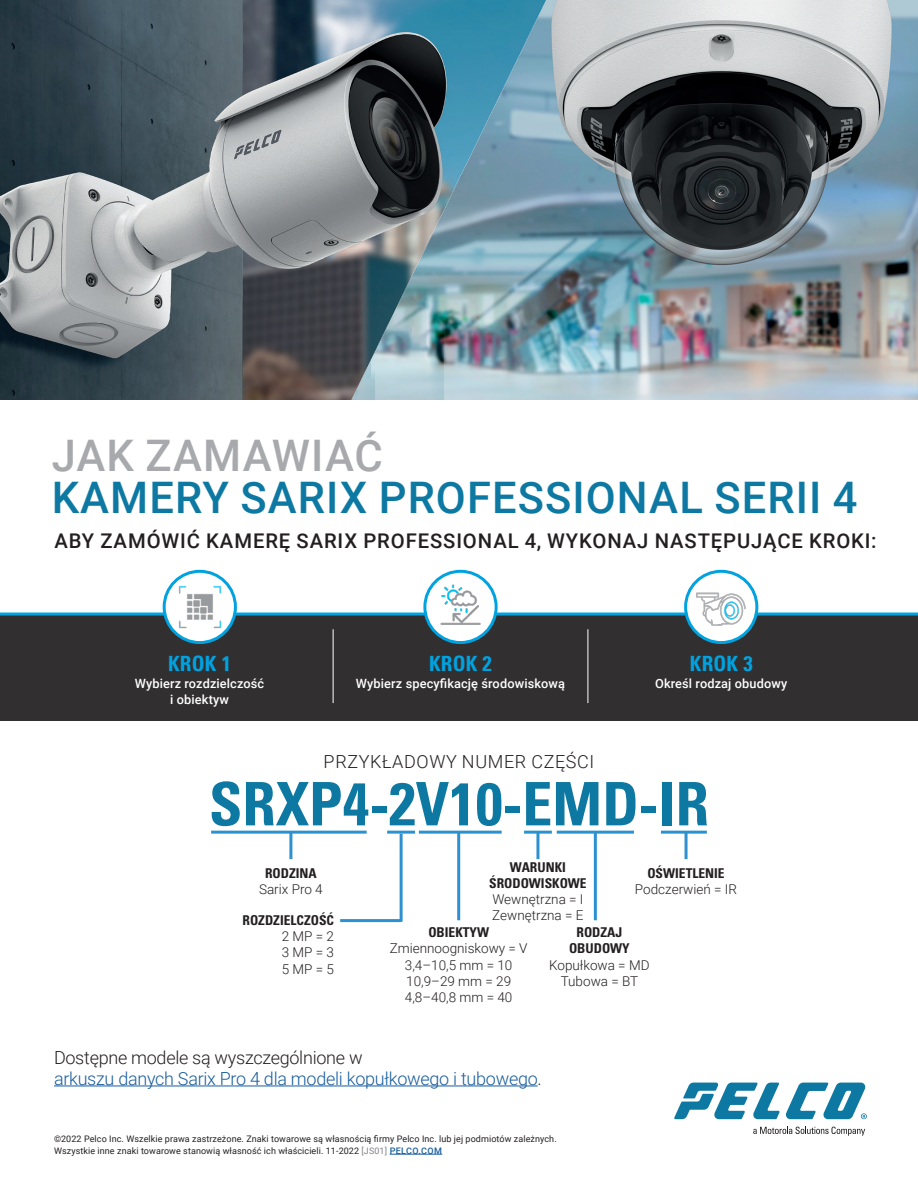
<style>
.page{position:relative;width:918px;height:1188px;background:#fff}
.page>*{position:absolute;margin:0;border:0;box-sizing:border-box;transform-origin:0 0}
.t1{font:700 condensed 60px "Univers LT Pro";color:#0d79a2}
.t2{font:500 43.5px "Roboto";letter-spacing:.025em;color:#0d79a2}
.t3{font:500 43.5px "Roboto";letter-spacing:.025em;color:#a8a9ad}
.CONTENT_HEADER_SML{font:700 condensed 21px "Univers LT Pro";letter-spacing:.01em;color:#00a2df}
.t4{font:500 20.25px "Roboto";letter-spacing:.045em;color:#231f20}
.t5{font:300 18px/20.9px "Roboto";letter-spacing:-.015em;color:#175d9e}
.t6{font:300 18px "Roboto";letter-spacing:.035em;color:#231f20}
.t7{font:300 13.5px/16.2px "Roboto";color:#231f20;text-align:center}
.t8{font:700 condensed 13.5px/16.2px "Univers LT Pro";color:#231f20;text-align:center}
.COPY{font:500 12.75px/16.5px "Roboto";letter-spacing:.01em;color:#fff;text-align:center}
.t9{font:9px/12px "Roboto";letter-spacing:.01em;color:#231f20}
.s1{font-family:"Univers LT Pro";font-weight:700;font-stretch:condensed}
.s2{color:#231f20}
.s3{color:#808285}
.s4{font-weight:500;color:#175d9e}
</style>
<div class="page">
<img style="left:0;top:0;width:918px;height:400px">
<hr style="left:390px;top:1154px;width:52px;height:1px;background:#175d9e">
<hr style="left:54px;top:1086px;width:484px;height:1px;background:#175d9e">
<svg style="left:753px;top:1127px;width:112px;height:9px"></svg>
<svg style="left:674px;top:1083px;width:193px;height:36px"></svg>
<div style="left:0;top:614px;width:918px;height:106px;background:#312f30"></div>
<hr style="left:0;top:613px;width:918px;height:3px;background:#00a2df">
<svg style="left:164px;top:571px;width:71px;height:72px"></svg>
<div style="left:163px;top:570px;width:74px;height:74px;border:3px solid #00a2df;border-radius:50%"></div>
<svg style="left:686px;top:571px;width:71px;height:72px"></svg>
<div style="left:684px;top:570px;width:74px;height:74px;border:3px solid #00a2df;border-radius:50%"></div>
<hr style="left:333px;top:629px;width:1px;height:74px;background:#fff">
<hr style="left:588px;top:629px;width:1px;height:74px;background:#fff">
<img style="left:688px;top:579px;width:66px;height:65px">
<img style="left:420px;top:569px;width:80px;height:75px">
<img style="left:168px;top:575px;width:63px;height:63px">
<hr style="left:211px;top:831px;width:156px;height:3px;background:#2a92d0">
<hr style="left:387px;top:831px;width:28px;height:3px;background:#2a92d0">
<hr style="left:524px;top:831px;width:28px;height:3px;background:#2a92d0">
<hr style="left:557px;top:831px;width:77px;height:3px;background:#2a92d0">
<hr style="left:661px;top:831px;width:46px;height:3px;background:#2a92d0">
<hr style="left:289px;top:832px;width:3px;height:27px;background:#2d91cf">
<hr style="left:400px;top:834px;width:3px;height:88px;background:#2d91cf">
<hr style="left:419px;top:831px;width:83px;height:3px;background:#2a92d0">
<hr style="left:457px;top:832px;width:3px;height:88px;background:#2d91cf">
<hr style="left:536px;top:832px;width:3px;height:27px;background:#2d91cf">
<hr style="left:594px;top:832px;width:3px;height:88px;background:#2d91cf">
<hr style="left:685px;top:832px;width:3px;height:27px;background:#2d91cf">
<hr style="left:340px;top:919px;width:61px;height:3px;background:#2a92d0">
<p class="t3" style="left:52px;top:425px;width:333px">JAK ZAMAWIAĆ</p>
<p class="t2" style="left:52px;top:467px;width:807px">KAMERY SARIX PROFESSIONAL SERII 4</p>
<p class="t4" style="left:54px;top:526px;width:824px">ABY ZAMÓWIĆ KAMERĘ SARIX PROFESSIONAL 4, WYKONAJ NASTĘPUJĄCE KROKI:</p>
<p class="CONTENT_HEADER_SML" style="left:168px;top:651px;width:64px">KROK 1</p>
<p class="COPY" style="left:135px;top:675px;width:131px">Wybierz rozdzielczość i obiektyw</p>
<p class="CONTENT_HEADER_SML" style="left:429px;top:651px;width:64px">KROK 2</p>
<p class="COPY" style="left:356px;top:675px;width:211px">Wybierz specyfikację środowiskową</p>
<p class="CONTENT_HEADER_SML" style="left:690px;top:651px;width:64px">KROK 3</p>
<p class="COPY" style="left:655px;top:675px;width:134px">Określ rodzaj obudowy</p>
<p class="t6" style="left:324px;top:749px;width:272px">PRZYKŁADOWY NUMER CZĘŚCI</p>
<p class="t1" style="left:209px;top:767px;width:501px">SRXP4-2V10-EMD-IR</p>
<p class="t8" style="left:265px;top:865px;width:53px">RODZINA</p>
<p class="t7" style="left:259px;top:881px;width:65px">Sarix Pro 4</p>
<p class="t8" style="left:243px;top:912px;width:93px">ROZDZIELCZOŚĆ</p>
<p class="t7" style="left:282px;top:928px;width:54px">2 MP = 2</p>
<p class="t7" style="left:282px;top:944px;width:54px">3 MP = 3</p>
<p class="t7" style="left:282px;top:960px;width:54px">5 MP = 5</p>
<p class="t8" style="left:489px;top:859px;width:99px">WARUNKI<br>ŚRODOWISKOWE</p>
<p class="t7" style="left:492px;top:891px;width:93px">Wewnętrzna = I</p>
<p class="t7" style="left:492px;top:907px;width:93px">Zewnętrzna = E</p>
<p class="t8" style="left:569px;top:924px;width:62px">RODZAJ<br>OBUDOWY</p>
<p class="t7" style="left:549px;top:956px;width:102px">Kopułkowa = MD</p>
<p class="t7" style="left:561px;top:972px;width:79px">Tubowa = BT</p>
<p class="t8" style="left:647px;top:865px;width:79px">OŚWIETLENIE</p>
<p class="t7" style="left:635px;top:881px;width:104px">Podczerwień = IR</p>
<p class="t7" style="left:390px;top:924px;width:139px"><span class="s1">OBIEKTYW<br></span>Zmiennoogniskowy = V</p>
<p class="t7" style="left:405px;top:956px;width:109px">3,4–10,5 mm = 10</p>
<p class="t7" style="left:406px;top:972px;width:106px">10,9–29 mm = 29</p>
<p class="t7" style="left:405px;top:989px;width:109px">4,8–40,8 mm = 40</p>
<p class="t5" style="left:54px;top:1046px;width:489px"><span class="s2">Dostępne modele są wyszczególnione w<br></span>arkuszu danych Sarix Pro 4 dla modeli kopułkowego i tubowego<span class="s2">.</span></p>
<p class="t9" style="left:54px;top:1132px;width:504px">©2022 Pelco Inc. Wszelkie prawa zastrzeżone. Znaki towarowe są własnością firmy Pelco Inc. lub jej podmiotów zależnych.<br>Wszystkie inne znaki towarowe stanowią własność ich właścicieli. 11-2022 <span class="s3">[JS01]</span> <span class="s4">PELCO.COM</span></p>
</div>
